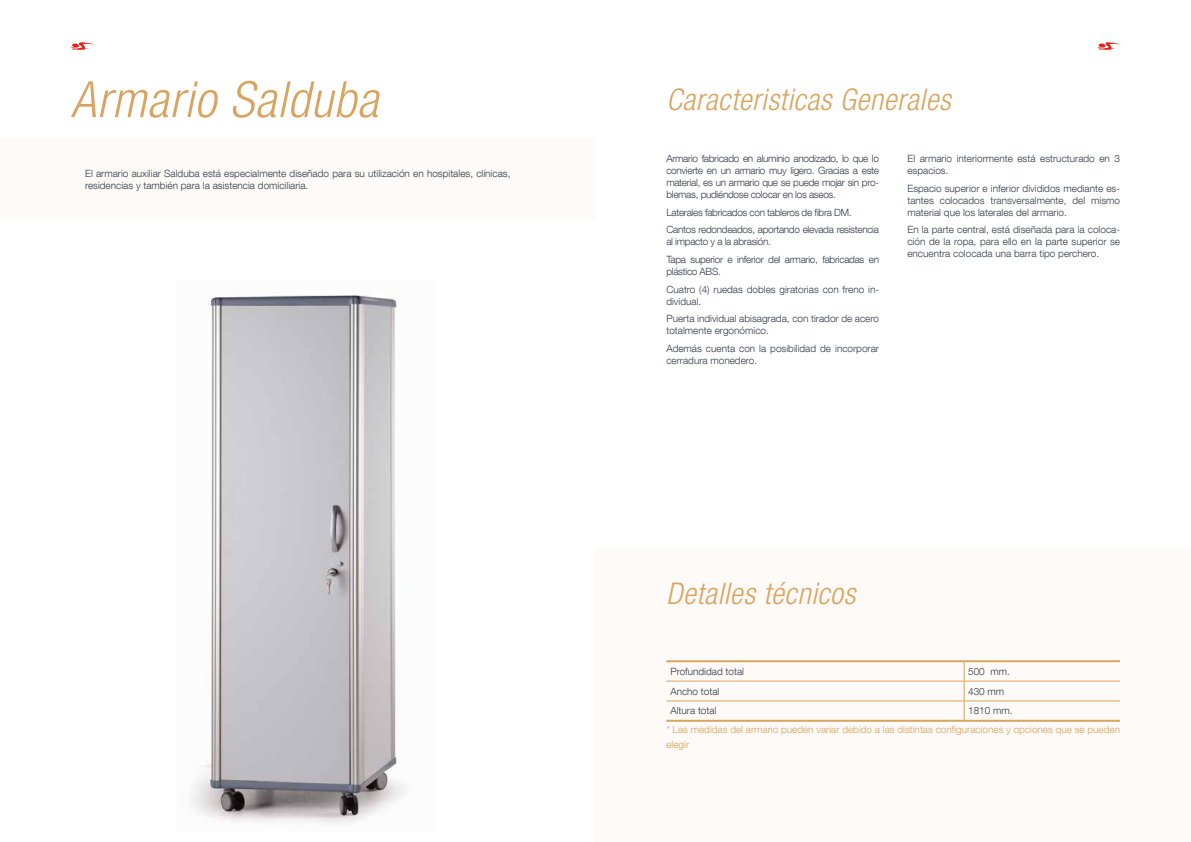
<style>
.page{position:relative;width:1191px;height:842px;background:#fff}
.page>*{position:absolute;margin:0;border:0;box-sizing:border-box;transform-origin:0 0}
.t1{font:italic 300 condensed 50px "Helvetica Neue LT Com";letter-spacing:.02em;color:#d9a460}
.t2{font:italic 300 condensed 30px "Helvetica Neue LT Com";letter-spacing:.02em;color:#d9a460}
.t3{font:300 10px/12px "Helvetica Neue LT Com";color:#333e48}
.t4{font:300 10px/17.7px "Helvetica Neue LT Com";letter-spacing:-.03em;color:#333e48}
.t5{font:300 10px/15px "Helvetica Neue LT Com";color:#d9a460}
</style>
<div class="page">
<svg style="left:71px;top:42px;width:23px;height:8px"></svg>
<svg style="left:1097px;top:42px;width:23px;height:8px"></svg>
<div style="left:0;top:138px;width:595px;height:82px;background:#fdfaf7"></div>
<img style="left:191px;top:292px;width:215px;height:533px">
<div style="left:595px;top:548px;width:596px;height:294px;background:#fdfaf7"></div>
<hr style="left:666px;top:660px;width:298px;height:2px;background:#d9a460">
<hr style="left:964px;top:660px;width:155px;height:2px;background:#d9a460">
<hr style="left:666px;top:681px;width:298px;height:1px;background:#d9a460">
<hr style="left:964px;top:681px;width:155px;height:1px;background:#d9a460">
<hr style="left:666px;top:701px;width:298px;height:1px;background:#d9a460">
<hr style="left:666px;top:720px;width:298px;height:2px;background:#d9a460">
<svg style="left:964px;top:662px;width:1px;height:58px"></svg>
<hr style="left:964px;top:701px;width:155px;height:1px;background:#d9a460">
<hr style="left:964px;top:720px;width:155px;height:2px;background:#d9a460">
<h1 class="t1" style="left:71px;top:71px;width:309px">Armario Salduba</h1>
<p class="t3" style="left:85px;top:167px;width:427px">El armario auxiliar Salduba está especialmente diseñado para su utilización en hospitales, clínicas, residencias y también para la asistencia domiciliaria.</p>
<h2 class="t2" style="left:666px;top:82px;width:286px">Caracteristicas Generales</h2>
<p class="t3" style="left:666px;top:152px;width:214px;text-align:justify">Armario fabricado en aluminio anodizado, lo que lo convierte en un armario muy ligero. Gracias a este material, es un armario que se puede mojar sin pro&shy;blemas, pudiéndose colocar en los aseos.</p>
<p class="t4" style="left:666px;top:203px;width:214px">Laterales fabricados con tableros de fibra DM.<br>Cantos redondeados, aportando elevada resistencia</p>
<p class="t4" style="left:666px;top:233px;width:214px">al impacto y a la abrasión.<br>Tapa superior e inferior del armario, fabricadas en</p>
<p class="t3" style="left:666px;top:262px;width:214px;line-height:17.7px">plástico ABS.<br>Cuatro (4) ruedas dobles giratorias con freno in-</p>
<p class="t3" style="left:666px;top:292px;width:214px;line-height:17.7px">dividual.<br>Puerta individual abisagrada, con tirador de acero</p>
<p class="t3" style="left:666px;top:322px;width:214px;line-height:17.7px">totalmente ergonómico.<br>Además cuenta con la posibilidad de incorporar</p>
<p class="t3" style="left:666px;top:354px;width:92px">cerradura monedero.</p>
<p class="t3" style="left:907px;top:152px;width:214px">El armario interiormente está estructurado en 3 espacios.</p>
<p class="t3" style="left:907px;top:182px;width:214px;text-align:justify">Espacio superior e inferior divididos mediante es&shy;tantes colocados transversalmente, del mismo material que los laterales del armario.</p>
<p class="t3" style="left:907px;top:223px;width:214px;text-align:justify">En la parte central, está diseñada para la coloca&shy;ción de la ropa, para ello en la parte superior se encuentra colocada una barra tipo perchero.</p>
<h2 class="t2" style="left:666px;top:576px;width:190px">Detalles técnicos</h2>
<p class="t3" style="left:670px;top:665px;width:75px">Profundidad total</p>
<p class="t3" style="left:968px;top:665px;width:43px">500 mm.</p>
<p class="t3" style="left:670px;top:685px;width:51px">Ancho total</p>
<p class="t3" style="left:968px;top:685px;width:38px">430 mm</p>
<p class="t3" style="left:670px;top:705px;width:48px">Altura total</p>
<p class="t3" style="left:968px;top:705px;width:46px">1810 mm.</p>
<p class="t5" style="left:666px;top:721px;width:455px">* Las medidas del armario pueden variar debido a las distintas configuraciones y opciones que se pueden elegir</p>
</div>
